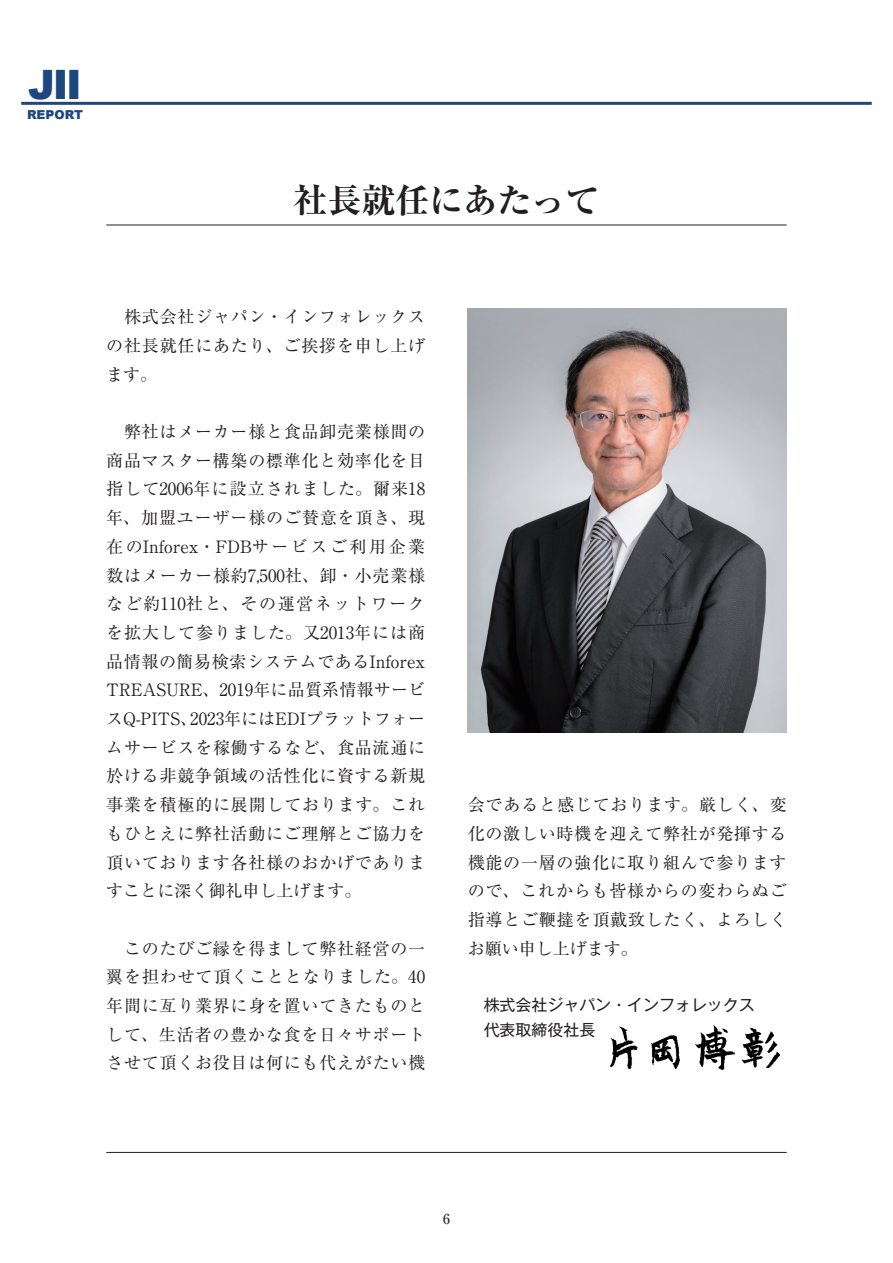
<style>
.page{position:relative;width:893px;height:1263px;background:#fff}
.page>*{position:absolute;margin:0;border:0;box-sizing:border-box;transform-origin:0 0}
.t1{font:900 40.5px "Arial";color:#1d477f}
.t2{font:700 expanded 34.05px "Ryumin Pro";color:#231f20}
.t3{font:16.95px/28.7px "Ryumin Pro";letter-spacing:.045em;color:#231f20;text-align:justify}
.t4{font:15.9px/24.5px "Gothic MB101 Pro";color:#231f20}
.t5{font:500 13.8px "Ryumin Pro";color:#231f20}
.t6{font:900 12.3px "Arial";color:#1d477f}
</style>
<div class="page">
<hr style="left:21px;top:102px;width:851px;height:3px;background:#1d477f">
<hr style="left:106px;top:225px;width:681px;height:1px;background:#231f20">
<hr style="left:106px;top:1152px;width:681px;height:1px;background:#231f20">
<img style="left:610px;top:1025px;width:171px;height:45px">
<img style="left:468px;top:308px;width:319px;height:425px">
<h1 class="t1" style="left:28px;top:55px;width:55px">JII</h1>
<p class="t6" style="left:27px;top:106px;width:58px">REPORT</p>
<h2 class="t2" style="left:293px;top:173px;width:308px">社長就任にあたって</h2>
<p class="t3" style="left:106px;top:301px;width:320px">　株式会社ジャパン・インフォレックスの社長就任にあたり、ご挨拶を申し上げます。</p>
<p class="t3" style="left:106px;top:416px;width:320px">　弊社はメーカー様と食品卸売業様間の商品マスター構築の標準化と効率化を目指して2006年に設立されました。爾来18年、加盟ユーザー様のご賛意を頂き、現在のInforex・FDBサービスご利用企業数はメーカー様約7,500社、卸・小売業様など約110社と、その運営ネットワークを拡大して参りました。又2013年には商品情報の簡易検索システムであるInforex TREASURE、2019年に品質系情報サービスQ-PITS、2023年にはEDIプラットフォームサービスを稼働するなど、食品流通に於ける非競争領域の活性化に資する新規事業を積極的に展開しております。これもひとえに弊社活動にご理解とご協力を頂いております各社様のおかげでありますことに深く御礼申し上げます。</p>
<p class="t3" style="left:106px;top:933px;width:320px">　このたびご縁を得まして弊社経営の一翼を担わせて頂くこととなりました。40年間に亙り業界に身を置いてきたものとして、生活者の豊かな食を日々サポートさせて頂くお役目は何にも代えがたい機</p>
<p class="t3" style="left:468px;top:789px;width:320px">会であると感じております。厳しく、変化の激しい時機を迎えて弊社が発揮する機能の一層の強化に取り組んで参りますので、これからも皆様からの変わらぬご指導とご鞭撻を頂戴致したく、よろしくお願い申し上げます。</p>
<p class="t4" style="left:468px;top:991px;width:289px">　株式会社ジャパン・インフォレックス　代表取締役社長</p>
<p class="t5" style="left:443px;top:1208px;width:8px">6</p>
</div>
